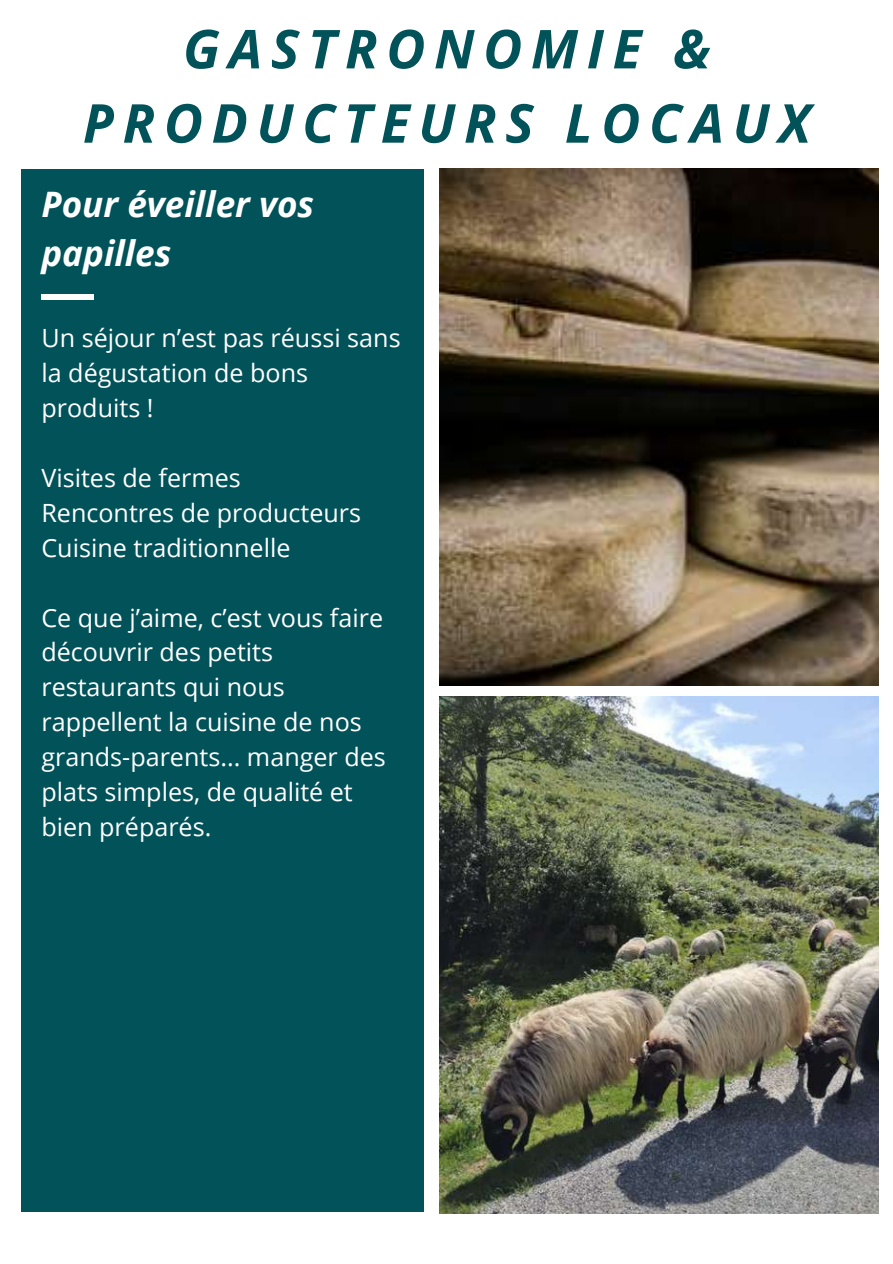
<style>
.page{position:relative;width:893px;height:1264px;background:#fff}
.page>*{position:absolute;margin:0;border:0;box-sizing:border-box;transform-origin:0 0}
.t1{font:italic 700 53.7px/74.2px "Open Sans";letter-spacing:.16em;color:#015259;text-align:center}
.t2{font:italic 700 35.1px/48.3px "Open Sans";color:#fff}
.t3{font:25.05px/34.8px "Open Sans";color:#fff}
</style>
<div class="page">
<img style="left:439px;top:169px;width:439px;height:516px">
<img style="left:439px;top:696px;width:439px;height:517px">
<div style="left:21px;top:169px;width:402px;height:1042px;background:#015259"></div>
<div style="left:41px;top:294px;width:53px;height:6px;background:#fff"></div>
<h1 class="t1" style="left:83px;top:10px;width:729px">GASTRONOMIE &amp;<br>PRODUCTEURS LOCAUX</h1>
<h2 class="t2" style="left:41px;top:179px;width:274px">Pour éveiller vos papilles</h2>
<p class="t3" style="left:41px;top:320px;width:361px">Un séjour n’est pas réussi sans la dégustation de bons produits !</p>
<p class="t3" style="left:41px;top:460px;width:321px">Visites de fermes<br>Rencontres de producteurs<br>Cuisine traditionnelle</p>
<p class="t3" style="left:41px;top:599px;width:346px">Ce que j’aime, c’est vous faire découvrir des petits restaurants qui nous rappellent la cuisine de nos grands-parents... manger des plats simples, de qualité et bien préparés.</p>
</div>
